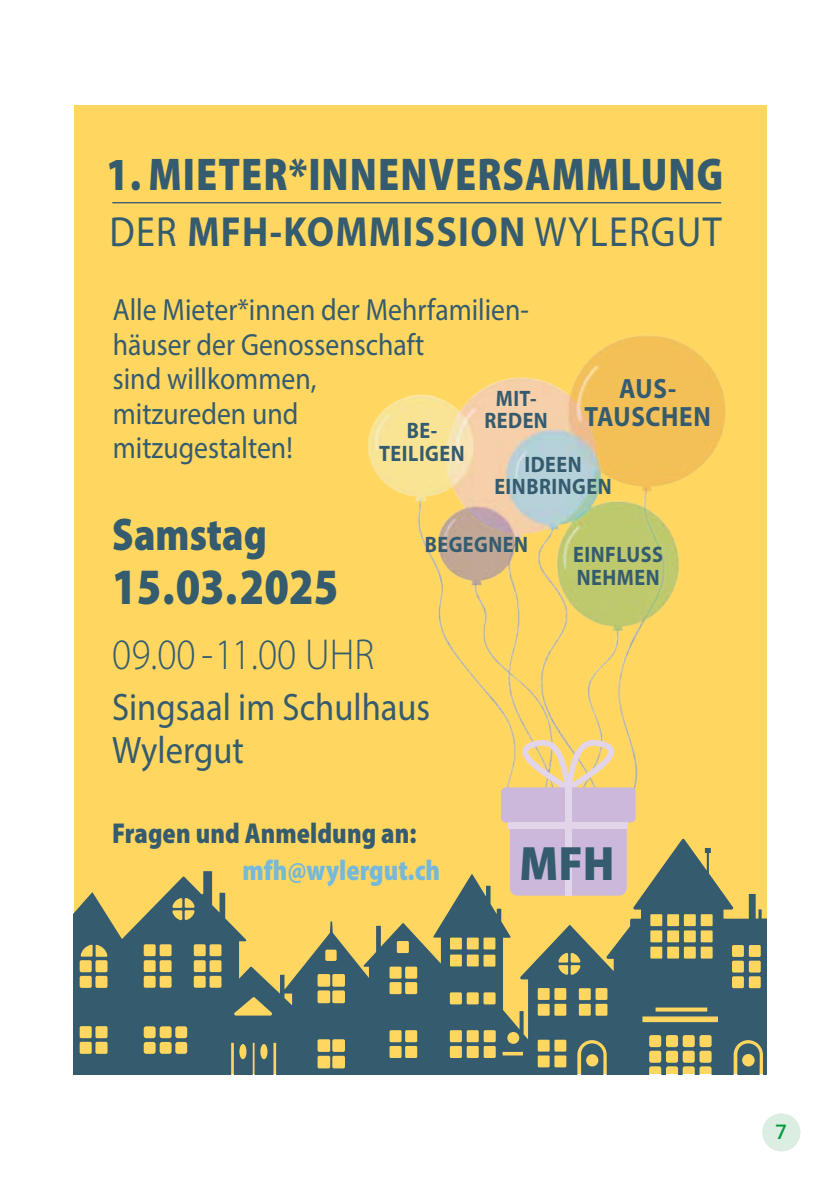
<style>
.page{position:relative;width:840px;height:1191px;background:#fff}
.page>*{position:absolute;margin:0;border:0;box-sizing:border-box;transform-origin:0 0}
.t1{font:900 semi-condensed 51.2px "Myriad Pro";color:#355b6f;scale:.9 1}
.t2{font:900 semi-condensed 48.4px "Myriad Pro";color:#355b6f}
.t3{font:900 semi-condensed 46.2px "Myriad Pro";letter-spacing:.025em;color:#355b6f;scale:.9 1}
.t4{font:900 semi-condensed 46px "Myriad Pro";color:#355b6f;scale:.9 1}
.t5{font:300 43.4px "Myriad Pro";color:#355b6f;scale:.9 1}
.t6{font:700 42.2px "Myriad Pro";letter-spacing:.035em;color:#355b6f;scale:.9 1}
.t7{font:38.4px/42.2px "Myriad Pro";color:#355b6f;scale:.9 1}
.t8{font:30.8px/34.6px "Myriad Pro";color:#355b6f;scale:.9 1}
.t9{font:900 semi-condensed 28.8px "Myriad Pro";letter-spacing:.005em;color:#355b6f;scale:.9 1}
.t10{font:900 semi-condensed 28.8px "Myriad Pro";color:#76b8da;scale:.9 1}
.t11{font:700 28px/28px "Myriad Pro";letter-spacing:.025em;color:#355b6f;text-align:center;scale:.9 1}
.t12{font:500 24px "Roboto";color:#009a3d}
.t13{font:700 22.4px/22.4px "Myriad Pro";letter-spacing:.025em;color:#355b6f;text-align:center;scale:.9 1}
.s1{font-weight:400}
.s2{font-size:20px}
</style>
<div class="page">
<div style="left:762px;top:1113px;width:37px;height:38px;background:#dcede1;border-radius:50%"></div>
<div style="left:74px;top:105px;width:691px;height:969px;background:#ffd760"></div>
<svg style="left:74px;top:871px;width:691px;height:203px;fill:#355b6f"></svg>
<img style="left:363px;top:335px;width:369px;height:544px">
<svg style="left:500px;top:739px;width:135px;height:156px"></svg>
<div style="left:508px;top:822px;width:120px;height:6px;background:#e2d5ea"></div>
<div style="left:565px;top:787px;width:6px;height:108px;background:#e2d5ea"></div>
<hr style="left:112px;top:202px;width:608px;height:1px;background:#355b6f">
<h3 class="t3" style="left:106px;top:144px;width:686px">1. MIETER*INNENVERSAMMLUNG</h3>
<h3 class="t6" style="left:109px;top:204px;width:681px"><span class="s1">DER</span> MFH-KOMMISSION <span class="s1">WYLERGUT</span></h3>
<p class="t8" style="left:113px;top:292px;width:463px">Alle Mieter*innen der Mehrfamilien&shy;häuser der Genossenschaft<br>sind willkommen,<br>mitzureden und<br>mitzugestalten!</p>
<p class="t11" style="left:584px;top:374px;width:142px">AUS-<br>TAUSCHEN</p>
<p class="t13" style="left:484px;top:386px;width:72px">MIT-<br>REDEN</p>
<p class="t13" style="left:379px;top:419px;width:97px">BE-<br>TEILIGEN</p>
<p class="t13" style="left:494px;top:452px;width:132px">IDEEN<br>EINBRINGEN</p>
<h3 class="t4" style="left:112px;top:504px;width:173px">Samstag</h3>
<h1 class="t1" style="left:112px;top:553px;width:253px">15.03.2025</h1>
<h3 class="t5" style="left:112px;top:628px;width:292px">09.00 -11.00 UHR</h3>
<p class="t7" style="left:112px;top:685px;width:355px">Singsaal im Schulhaus<br>Wylergut</p>
<p class="t13" style="left:424px;top:532px;width:116px">BEGEGNEN</p>
<p class="t13" style="left:573px;top:542px;width:101px;text-align:left">EINFLUSS<br>NEHMEN</p>
<p class="t9" style="left:112px;top:814px;width:340px">Fragen und Anmeldung an:</p>
<p class="t10" style="left:242px;top:851px;width:221px">mfh@wylergut.ch</p>
<h2 class="t2" style="left:519px;top:831px;width:97px">MFH</h2>
<p class="t12" style="left:774px;top:1114px;width:15px">3<span class="s2">7</span></p>
</div>
